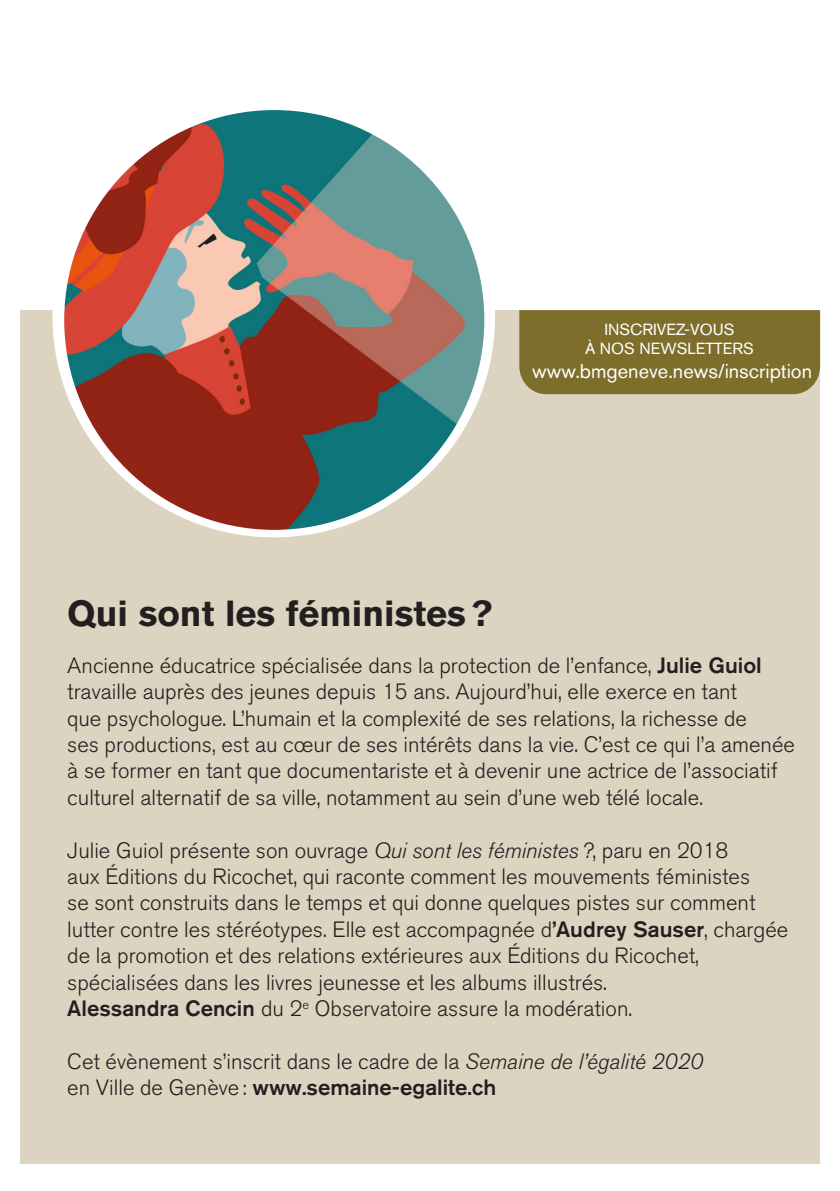
<style>
.page{position:relative;width:840px;height:1191px;background:#fff}
.page>*{position:absolute;margin:0;border:0;box-sizing:border-box;transform-origin:0 0}
.t1{font:700 36px "Akzidenz Grotesk BQ";color:#231f20}
.t2{font:300 22px/26.4px "Akzidenz Grotesk BQ";color:#231f20}
.t3{font:20px "Akzidenz Grotesk BQ";color:#fff}
.t4{font:16px/19.2px "Akzidenz Grotesk BQ";color:#fff;text-align:center}
.s1{font-weight:500}
.s2{font-style:italic}
</style>
<div class="page">
<div style="left:21px;top:310px;width:798px;height:853px;background:#dcd4c0"></div>
<div style="left:52px;top:95px;width:443px;height:442px;background:#fff;border-radius:50%"></div>
<img style="left:64px;top:110px;width:420px;height:420px;border-radius:210px">
<div style="left:519px;top:310px;width:300px;height:84px;background:#7e6e2b"></div>
<p class="t4" style="left:585px;top:319px;width:170px">INSCRIVEZ-VOUS<br>À NOS NEWSLETTERS</p>
<p class="t3" style="left:532px;top:359px;width:281px">www.bmgeneve.news/inscription</p>
<h1 class="t1" style="left:67px;top:593px;width:426px">Qui sont les féministes?</h1>
<p class="t2" style="left:67px;top:652px;width:728px">Ancienne éducatrice spécialisée dans la protection de l’enfance, <span class="s1">Julie Guiol </span>travaille auprès des jeunes depuis 15 ans. Aujourd’hui, elle exerce en tant<br>que psychologue. L’humain et la complexité de ses relations, la richesse de<br>ses productions, est au cœur de ses intérêts dans la vie. C’est ce qui l’a amenée à se former en tant que documentariste et à devenir une actrice de l’associatif culturel alternatif de sa ville, notamment au sein d’une web télé locale.</p>
<p class="t2" style="left:67px;top:837px;width:722px">Julie Guiol présente son ouvrage <span class="s2">Qui sont les féministes?</span>, paru en 2018<br>aux Éditions du Ricochet, qui raconte comment les mouvements féministes<br>se sont construits dans le temps et qui donne quelques pistes sur comment lutter contre les stéréotypes. Elle est accompagnée d<span class="s1">’Audrey Sauser</span>, chargée de la promotion et des relations extérieures aux Éditions du Ricochet, spécialisées dans les livres jeunesse et les albums illustrés.<br><span class="s1">Alessandra Cencin</span> du 2<sup>e</sup> Observatoire assure la modération.</p>
<p class="t2" style="left:67px;top:1048px;width:637px">Cet évènement s’inscrit dans le cadre de la <span class="s2">Semaine de l’égalité 2020 </span>en Ville de Genève: <span class="s1">www.semaine-egalite.ch</span></p>
</div>
